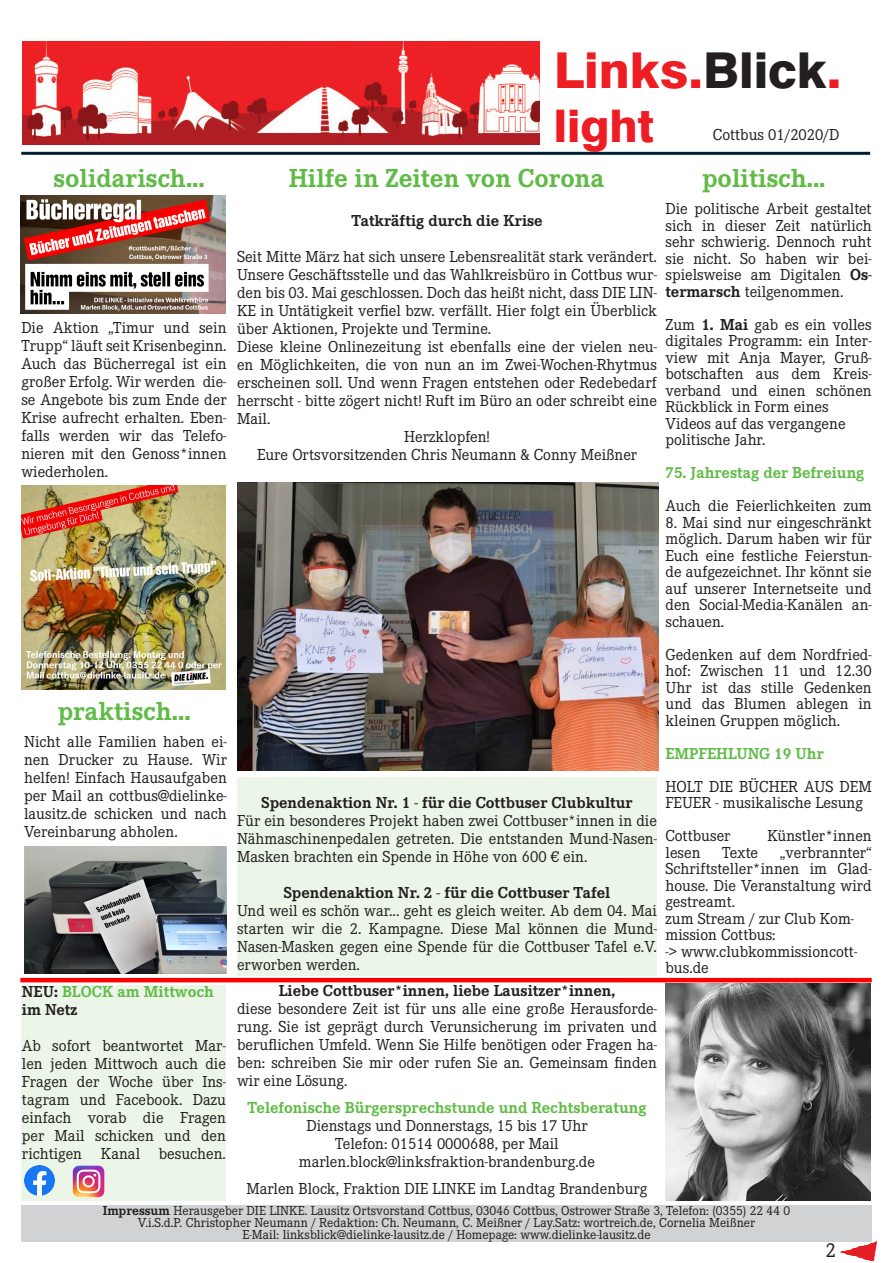
<style>
.page{position:relative;width:893px;height:1263px;background:#fff}
.page>*{position:absolute;margin:0;border:0;box-sizing:border-box;transform-origin:0 0}
.t1{font:800 49.5px "Swiss 721 BT";color:#ee1d23}
.t2{font:800 45px "Swiss 721 BT";color:#ee1d23}
.t3{font:700 27px "Corporate E";color:#60bb46}
.t4{font:21px "Corporate E";color:#231f20}
.t5{font:16.5px/18px "Corporate E";color:#231f20;text-align:justify}
.t6{font:700 16.5px "Corporate E";color:#231f20}
.t7{font:700 16.5px/18px "Corporate E";color:#60bb46}
.t8{font:13.5px "Corporate E";color:#231f20}
.s1{color:#231f20}
.s2{font-weight:700}
</style>
<div class="page">
<img style="left:22px;top:41px;width:517px;height:104px">
<hr style="left:21px;top:152px;width:849px;height:3px;background:#002038">
<img style="left:841px;top:1242px;width:35px;height:20px">
<img style="left:237px;top:483px;width:421px;height:288px">
<div style="left:237px;top:777px;width:420px;height:199px;background:#ecf6e8"></div>
<img style="left:665px;top:983px;width:206px;height:217px">
<div style="left:22px;top:985px;width:204px;height:215px;background:#ecf6e8"></div>
<img style="left:24px;top:1166px;width:30px;height:29px">
<img style="left:72px;top:1166px;width:32px;height:32px">
<img style="left:22px;top:485px;width:204px;height:204px">
<img style="left:20px;top:195px;width:206px;height:118px">
<img style="left:24px;top:846px;width:203px;height:128px">
<div style="left:21px;top:1205px;width:851px;height:37px;background:#d1d2d4"></div>
<hr style="left:20px;top:978px;width:852px;height:4px;background:#f00">
<p class="t3" style="left:54px;top:163px;width:153px">solidarisch...</p>
<p class="t5" style="left:21px;top:319px;width:207px">Die Aktion „Timur und sein Trupp“ läuft seit Krisenbeginn.<br>Auch das Bücherregal ist ein großer Erfolg. Wir werden die&shy;se Angebote bis zum Ende der Krise aufrecht erhalten. Eben&shy;falls werden wir das Telefo&shy;nieren mit den Genoss*innen wiederholen.</p>
<p class="t3" style="left:58px;top:696px;width:134px">praktisch...</p>
<p class="t5" style="left:24px;top:733px;width:204px">Nicht alle Familien haben ei&shy;nen Drucker zu Hause. Wir helfen! Einfach Hausaufgaben per Mail an cottbus@dielinke&shy;lausitz.de schicken und nach Vereinbarung abholen.</p>
<p class="t7" style="left:22px;top:983px;width:194px"><span class="s1">NEU:</span> BLOCK am Mittwoch <span class="s1">im Netz</span></p>
<p class="t5" style="left:22px;top:1037px;width:206px">Ab sofort beantwortet Mar&shy;len jeden Mittwoch auch die Fragen der Woche über Ins&shy;tagram und Facebook. Dazu einfach vorab die Fragen per Mail schicken und den richtigen Kanal besuchen.</p>
<p class="t1" style="left:554px;top:41px;width:289px">Links.<span class="s1">Blick</span>.</p>
<p class="t2" style="left:554px;top:99px;width:101px">light</p>
<p class="t5" style="left:713px;top:126px;width:128px">Cottbus 01/2020/D</p>
<p class="t3" style="left:289px;top:163px;width:317px">Hilfe in Zeiten von Corona</p>
<p class="t6" style="left:351px;top:211px;width:193px">Tatkräftig durch die Krise</p>
<p class="t5" style="left:237px;top:248px;width:421px">Seit Mitte März hat sich unsere Lebensrealität stark verändert.<br>Unsere Geschäftsstelle und das Wahlkreisbüro in Cottbus wur&shy;den bis 03. Mai geschlossen. Doch das heißt nicht, dass DIE LIN-KE in Untätigkeit verfiel bzw. verfällt. Hier folgt ein Überblick über Aktionen, Projekte und Termine.</p>
<p class="t5" style="left:237px;top:338px;width:421px">Diese kleine Onlinezeitung ist ebenfalls eine der vielen neu&shy;en Möglichkeiten, die von nun an im Zwei-Wochen-Rhytmus erscheinen soll. Und wenn Fragen entstehen oder Redebedarf herrscht - bitte zögert nicht! Ruft im Büro an oder schreibt eine Mail.</p>
<p class="t5" style="left:404px;top:428px;width:87px">Herzklopfen!</p>
<p class="t5" style="left:257px;top:446px;width:382px">Eure Ortsvorsitzenden Chris Neumann &amp; Conny Meißner</p>
<p class="t6" style="left:261px;top:793px;width:373px">Spendenaktion Nr. 1 - für die Cottbuser Clubkultur</p>
<p class="t5" style="left:237px;top:811px;width:421px">Für ein besonderes Projekt haben zwei Cottbuser*innen in die Nähmaschinenpedalen getreten. Die entstanden Mund-Nasen-Masken brachten ein Spende in Höhe von 600 € ein.</p>
<p class="t6" style="left:284px;top:883px;width:328px">Spendenaktion Nr. 2 - für die Cottbuser Tafel</p>
<p class="t5" style="left:237px;top:901px;width:421px">Und weil es schön war... geht es gleich weiter. Ab dem 04. Mai starten wir die 2. Kampagne. Diese Mal können die Mund-Nasen-Masken gegen eine Spende für die Cottbuser Tafel e.V. erworben werden.</p>
<p class="t6" style="left:279px;top:981px;width:338px">Liebe Cottbuser*innen, liebe Lausitzer*innen,</p>
<p class="t5" style="left:237px;top:1000px;width:421px">diese besondere Zeit ist für uns alle eine große Herausforde&shy;rung. Sie ist geprägt durch Verunsicherung im privaten und beruflichen Umfeld. Wenn Sie Hilfe benötigen oder Fragen ha&shy;ben: schreiben Sie mir oder rufen Sie an. Gemeinsam finden wir eine Lösung.</p>
<p class="t7" style="left:248px;top:1099px;width:400px">Telefonische Bürgersprechstunde und Rechtsberatung</p>
<p class="t5" style="left:306px;top:1117px;width:283px">Dienstags und Donnerstags, 15 bis 17 Uhr</p>
<p class="t5" style="left:335px;top:1135px;width:225px">Telefon: 01514 0000688, per Mail</p>
<p class="t5" style="left:299px;top:1153px;width:298px">marlen.block@linksfraktion-brandenburg.de</p>
<p class="t5" style="left:247px;top:1180px;width:402px">Marlen Block, Fraktion DIE LINKE im Landtag Brandenburg</p>
<p class="t3" style="left:702px;top:163px;width:125px">politisch...</p>
<p class="t5" style="left:665px;top:201px;width:208px;line-height:16.5px">Die politische Arbeit gestaltet sich in dieser Zeit natürlich sehr schwierig. Dennoch ruht sie nicht. So haben wir bei&shy;spielsweise am Digitalen <span class="s2">Os&shy;termarsch</span> teilgenommen.</p>
<p class="t5" style="left:665px;top:316px;width:208px;line-height:16.5px">Zum <span class="s2">1. Mai</span> gab es ein volles digitales Programm: ein Inter&shy;view mit Anja Mayer, Gruß&shy;botschaften aus dem Kreis&shy;verband und einen schönen Rückblick in Form eines</p>
<p class="t5" style="left:665px;top:414px;width:182px">Videos auf das vergangene</p>
<p class="t5" style="left:665px;top:431px;width:101px">politische Jahr.</p>
<p class="t7" style="left:665px;top:464px;width:200px">75. Jahrestag der Befreiung</p>
<p class="t5" style="left:665px;top:497px;width:208px">Auch die Feierlichkeiten zum</p>
<p class="t5" style="left:665px;top:514px;width:208px;line-height:16.5px">8. Mai sind nur eingeschränkt möglich. Darum haben wir für Euch eine festliche Feierstun&shy;de aufgezeichnet. Ihr könnt sie auf unserer Internetseite und den Social-Media-Kanälen an&shy;schauen.</p>
<p class="t5" style="left:665px;top:646px;width:208px;line-height:16.5px">Gedenken auf dem Nordfried&shy;hof: Zwischen 11 und 12.30<br>Uhr ist das stille Gedenken und das Blumen ablegen in kleinen Gruppen möglich.</p>
<p class="t7" style="left:665px;top:744px;width:160px">EMPFEHLUNG 19 Uhr</p>
<p class="t5" style="left:665px;top:778px;width:208px;line-height:16.5px">HOLT DIE BÜCHER AUS DEM<br>FEUER - musikalische Lesung</p>
<p class="t5" style="left:665px;top:827px;width:66px">Cottbuser</p>
<p class="t5" style="left:767px;top:827px;width:106px">Künstler*innen</p>
<p class="t5" style="left:665px;top:843px;width:37px">lesen</p>
<p class="t5" style="left:722px;top:843px;width:38px">Texte</p>
<p class="t5" style="left:665px;top:844px;width:208px;line-height:16.5px;text-indent:114px">„verbrannter“ Schriftsteller*innen im Glad&shy;house. Die Veranstaltung wird gestreamt.</p>
<p class="t5" style="left:665px;top:910px;width:190px;line-height:16.5px">zum Stream / zur Club Kom&shy;mission Cottbus:</p>
<p class="t5" style="left:665px;top:943px;width:193px;line-height:16.5px">-&gt; www.clubkommissioncott&shy;bus.de</p>
<p class="t8" style="left:103px;top:1203px;width:689px"><span class="s2">Impressum</span> Herausgeber DIE LINKE. Lausitz Ortsvorstand Cottbus, 03046 Cottbus, Ostrower Straße 3, Telefon: (0355) 22 44 0</p>
<p class="t8" style="left:138px;top:1215px;width:619px">V.i.S.d.P. Christopher Neumann / Redaktion: Ch. Neumann, C. Meißner / Lay.Satz: wortreich.de, Cornelia Meißner</p>
<p class="t8" style="left:242px;top:1227px;width:410px">E-Mail: linksblick@dielinke-lausitz.de / Homepage: www.dielinke-lausitz.de</p>
<p class="t4" style="left:825px;top:1239px;width:12px">2</p>
</div>
